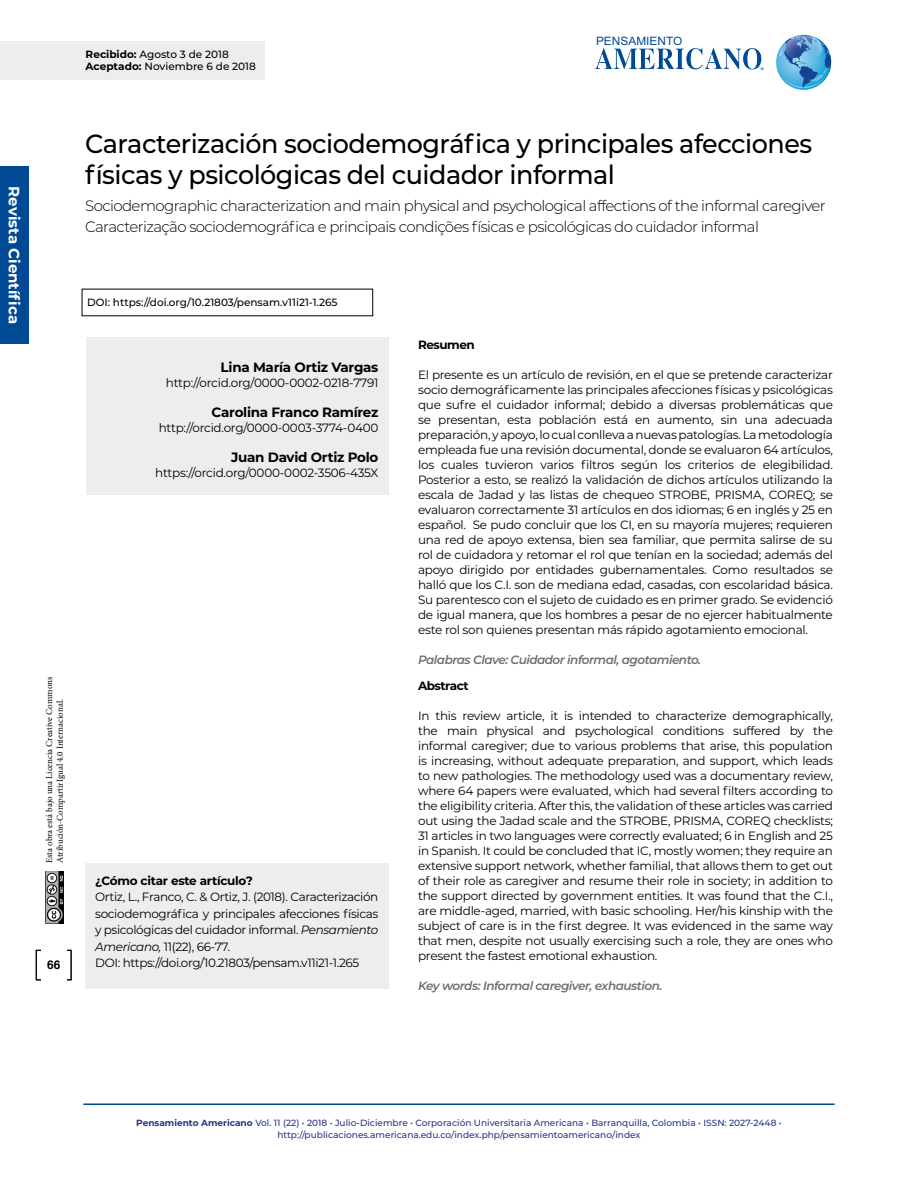
<style>
.page{position:relative;width:918px;height:1188px;background:#fff}
.page>*{position:absolute;margin:0;border:0;box-sizing:border-box;transform-origin:0 0}
.t1{font:500 26.25px/31.5px "Montserrat";letter-spacing:-.02em;color:#000}
.t2{font:300 15px/21px "Montserrat";letter-spacing:-.04em;color:#000}
.t3{font:700 15px "Montserrat";color:#fff}
.t4{font:700 13.5px "Montserrat";letter-spacing:-.02em;color:#000}
.t5{font:12px/15px "Montserrat";letter-spacing:-.03em;color:#000;text-align:justify}
.t6{font:italic 600 12px "Montserrat";letter-spacing:-.04em;color:#706f6f}
.t7{font:700 12px "Montserrat";letter-spacing:-.025em;color:#000}
.t8{font:700 12px "Helvetica";color:#000}
.t9{font:11.55px "Arial";color:#004994}
.t10{font:500 10.5px/12.6px "Montserrat";color:#000}
.t11{font:500 9px/12px "Montserrat";color:#283583;text-align:center}
.t12{font:9px/10.8px "Minion Pro";color:#000}
.s1{font-weight:700}
.s2{font-style:italic}
</style>
<div class="page">
<hr style="left:83px;top:1103px;width:752px;height:2px;background:#004994">
<div style="left:36px;top:950px;width:35px;height:30px;border:1px solid #000"></div>
<div style="left:41px;top:949px;width:25px;height:32px;background:#fff"></div>
<div style="left:0;top:167px;width:29px;height:177px;background:#004994"></div>
<svg style="left:776px;top:35px;width:57px;height:55px"></svg>
<svg style="left:594px;top:47px;width:170px;height:23px"></svg>
<img style="left:46px;top:871px;width:18px;height:53px">
<div style="left:0;top:41px;width:265px;height:39px;background:#ededed"></div>
<div style="left:86px;top:338px;width:303px;height:157px;background:#ededed"></div>
<div style="left:85px;top:863px;width:304px;height:126px;background:#ededed"></div>
<p class="t3" style="left:25px;top:186px;width:139px;rotate:90deg">Revista Científica</p>
<p class="t10" style="left:86px;top:47px;width:172px"><span class="s1">Recibido:</span> Agosto 3 de 2018<br><span class="s1">Aceptado:</span> Noviembre 6 de 2018</p>
<p class="t9" style="left:596px;top:34px;width:88px">PENSAMIENTO</p>
<h1 class="t1" style="left:85px;top:127px;width:729px">Caracterización sociodemográfica y principales afecciones físicas y psicológicas del cuidador informal</h1>
<p class="t2" style="left:85px;top:195px;width:742px">Sociodemographic characterization and main physical and psychological affections of the informal caregiver<br>Caracterização sociodemográfica e principais condições físicas e psicológicas do cuidador informal</p>
<p class="t10" style="left:87px;top:295px;width:252px">DOI: https://doi.org/10.21803/pensam.v11i21-1.265</p>
<p class="t4" style="left:221px;top:358px;width:159px">Lina María Ortiz Vargas</p>
<p class="t5" style="left:166px;top:375px;width:214px">http://orcid.org/0000-0002-0218-7791</p>
<p class="t4" style="left:212px;top:403px;width:168px">Carolina Franco Ramírez</p>
<p class="t5" style="left:159px;top:420px;width:221px">http://orcid.org/0000-0003-3774-0400</p>
<p class="t4" style="left:231px;top:448px;width:149px">Juan David Ortiz Polo</p>
<p class="t5" style="left:155px;top:465px;width:225px">https://orcid.org/0000-0002-3506-435X</p>
<p class="t12" style="left:44px;top:863px;width:188px;rotate:-90deg">Esta obra está bajo una Licencia Creative Commons<br>Atribución-CompartirIgual 4.0 Internacional.</p>
<p class="t8" style="left:47px;top:955px;width:15px">66</p>
<p class="t7" style="left:95px;top:872px;width:159px">¿Cómo citar este artículo?</p>
<p class="t5" style="left:95px;top:888px;width:285px;line-height:16.5px;text-align:left">Ortiz, L., Franco, C. &amp; Ortiz, J. (2018). Caracterización sociodemográfica y principales afecciones físicas y psicológicas del cuidador informal. <span class="s2">Pensamiento Americano,</span> 11(22), 66-77.<br>DOI: https://doi.org/10.21803/pensam.v11i21-1.265</p>
<p class="t7" style="left:418px;top:336px;width:58px">Resumen</p>
<p class="t5" style="left:418px;top:367px;width:416px">El presente es un artículo de revisión, en el que se pretende caracterizar socio demográficamente las principales afecciones físicas y psicológicas que sufre el cuidador informal; debido a diversas problemáticas que se presentan, esta población está en aumento, sin una adecuada preparación, y apoyo, lo cual conlleva a nuevas patologías. La metodología empleada fue una revisión documental, donde se evaluaron 64 artículos, los cuales tuvieron varios filtros según los criterios de elegibilidad.<br>Posterior a esto, se realizó la validación de dichos artículos utilizando la escala de Jadad y las listas de chequeo STROBE, PRISMA, COREQ; se evaluaron correctamente 31 artículos en dos idiomas; 6 en inglés y 25 en español. Se pudo concluir que los CI, en su mayoría mujeres; requieren una red de apoyo extensa, bien sea familiar, que permita salirse de su rol de cuidadora y retomar el rol que tenían en la sociedad; además del apoyo dirigido por entidades gubernamentales. Como resultados se halló que los C.I. son de mediana edad, casadas, con escolaridad básica.<br>Su parentesco con el sujeto de cuidado es en primer grado. Se evidenció de igual manera, que los hombres a pesar de no ejercer habitualmente este rol son quienes presentan más rápido agotamiento emocional.</p>
<p class="t6" style="left:418px;top:651px;width:285px">Palabras Clave: Cuidador informal, agotamiento.</p>
<p class="t7" style="left:418px;top:677px;width:52px">Abstract</p>
<p class="t5" style="left:418px;top:707px;width:416px">In this review article, it is intended to characterize demographically, the main physical and psychological conditions suffered by the informal caregiver; due to various problems that arise, this population is increasing, without adequate preparation, and support, which leads to new pathologies. The methodology used was a documentary review, where 64 papers were evaluated, which had several filters according to the eligibility criteria. After this, the validation of these articles was carried out using the Jadad scale and the STROBE, PRISMA, COREQ checklists; 31 articles in two languages were correctly evaluated; 6 in English and 25 in Spanish. It could be concluded that IC, mostly women; they require an extensive support network, whether familial, that allows them to get out of their role as caregiver and resume their role in society; in addition to the support directed by government entities. It was found that the C.I., are middle-aged, married, with basic schooling. Her/his kinship with the subject of care is in the first degree. It was evidenced in the same way that men, despite not usually exercising such a role, they are ones who present the fastest emotional exhaustion.</p>
<p class="t6" style="left:418px;top:977px;width:246px">Key words: Informal caregiver, exhaustion.</p>
<p class="t11" style="left:136px;top:1116px;width:647px"><span class="s1">Pensamiento Americano</span> Vol. 11 (22) • 2018 • Julio-Diciembre • Corporación Universitaria Americana • Barranquilla, Colombia • ISSN: 2027-2448 • http://publicaciones.americana.edu.co/index.php/pensamientoamericano/index</p>
</div>
